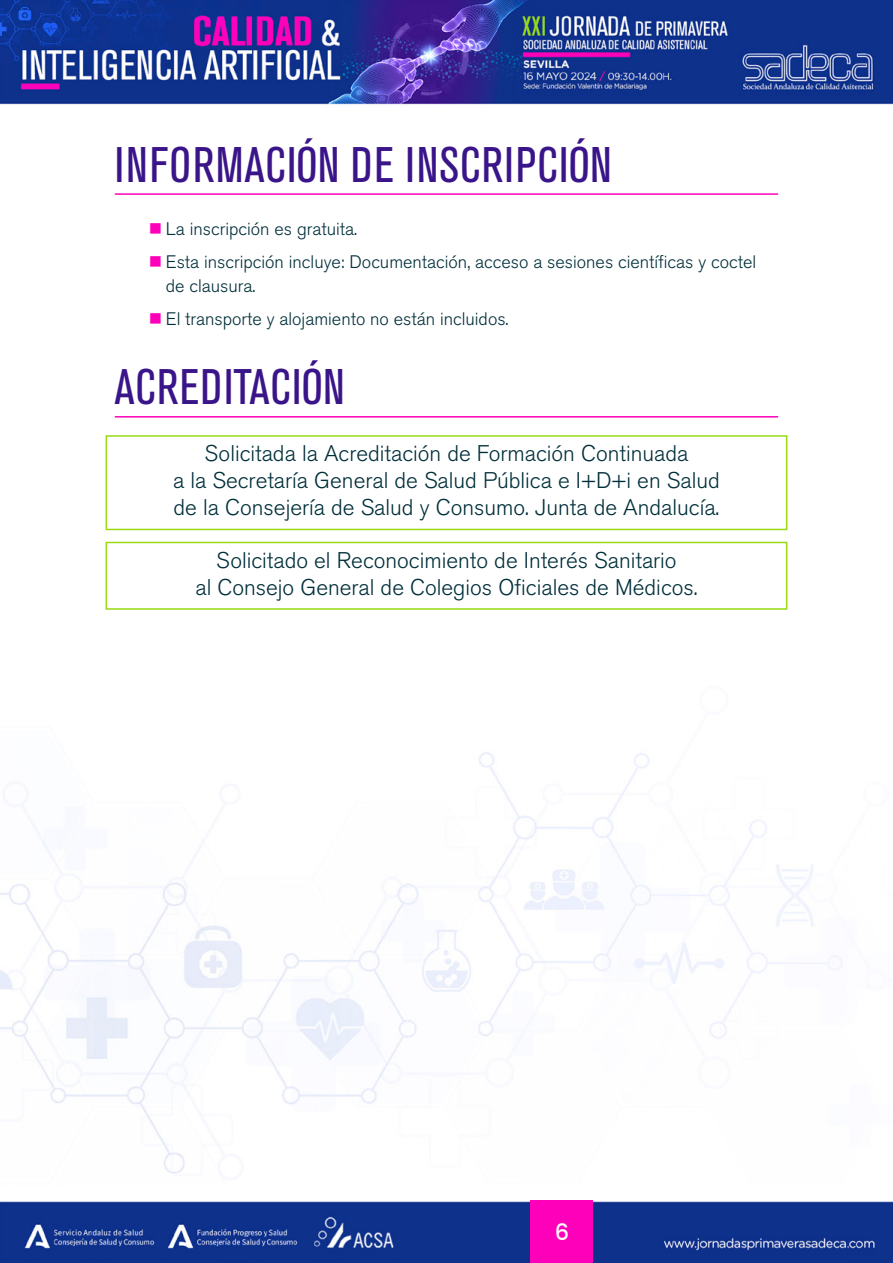
<style>
.page{position:relative;width:893px;height:1263px;background:#fff}
.page>*{position:absolute;margin:0;border:0;box-sizing:border-box;transform-origin:0 0}
.t1{font:condensed 49.5px "Akzidenz Grotesk BE";letter-spacing:.02em;color:#3a1589}
.t2{font:300 22.5px/27px "Akzidenz Grotesk BE";color:#002f3a;text-align:center}
.t3{font:500 22.5px "Poppins";color:#fff}
.t4{font:300 18px/32.5px "Akzidenz Grotesk BE";color:#002f3a}
</style>
<div class="page">
<img style="left:0;top:0;width:893px;height:1263px">
<div style="left:531px;top:1201px;width:62px;height:62px;background:#ff00ba"></div>
<hr style="left:115px;top:193px;width:663px;height:2px;background:#ff00ba">
<hr style="left:115px;top:416px;width:663px;height:2px;background:#ff00ba">
<div style="left:106px;top:435px;width:681px;height:95px;border:2px solid #98da14"></div>
<div style="left:106px;top:542px;width:681px;height:68px;border:2px solid #98da14"></div>
<svg style="left:150px;top:224px;width:11px;height:10px"></svg>
<svg style="left:150px;top:256px;width:11px;height:11px"></svg>
<svg style="left:150px;top:313px;width:11px;height:10px"></svg>
<h1 class="t1" style="left:115px;top:137px;width:498px">INFORMACIÓN DE INSCRIPCIÓN</h1>
<p class="t4" style="left:166px;top:213px;width:592px">La inscripción es gratuita.<br>Esta inscripción incluye: Documentación, acceso a sesiones científicas y coctel</p>
<p class="t4" style="left:166px;top:270px;width:344px">de clausura.<br>El transporte y alojamiento no están incluidos.</p>
<h1 class="t1" style="left:115px;top:360px;width:231px">ACREDITACIÓN</h1>
<p class="t2" style="left:173px;top:440px;width:548px">Solicitada la Acreditación de Formación Continuada<br>a la Secretaría General de Salud Pública e I+D+i en Salud de la Consejería de Salud y Consumo. Junta de Andalucía.</p>
<p class="t2" style="left:195px;top:547px;width:504px">Solicitado el Reconocimiento de Interés Sanitario<br>al Consejo General de Colegios Oficiales de Médicos.</p>
<p class="t3" style="left:555px;top:1218px;width:16px">6</p>
</div>
